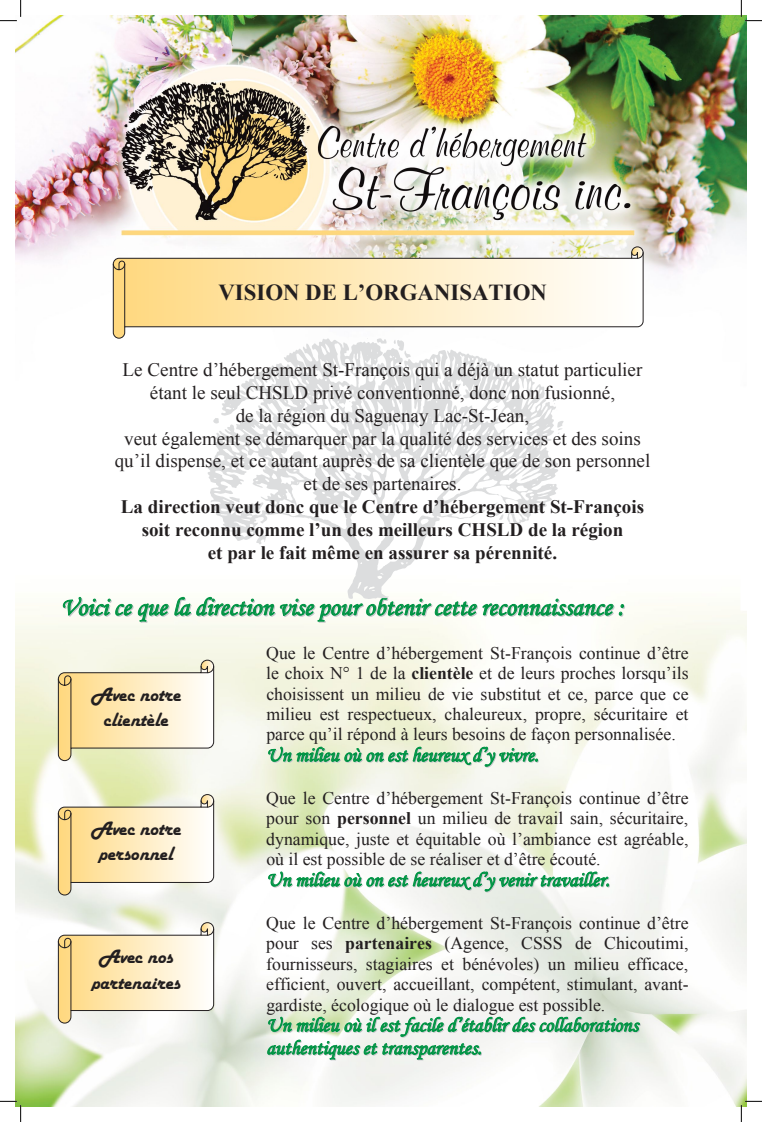
<style>
.page{position:relative;width:762px;height:1122px;background:#fff}
.page>*{position:absolute;margin:0;border:0;box-sizing:border-box;transform-origin:0 0}
.t1{font:25.31px "Monotype Corsiva";color:#009444}
.t2{font:700 22.81px "Times New Roman";color:#231f20}
.t3{font:20.31px/22.8px "Monotype Corsiva";color:#009444}
.t4{font:20.31px/25.6px "Harlow Solid Plain";letter-spacing:-.005em;color:#231f20;text-align:center}
.t5{font:19px/22.8px "Times New Roman";color:#231f20;text-align:center}
.t6{font:700 19px/22.8px "Times New Roman";color:#231f20;text-align:center}
.t7{font:17.75px/20.4px "Times New Roman";color:#231f20;text-align:justify}
.s1{font-weight:700}
</style>
<div class="page">
<img style="left:15px;top:15px;width:731px;height:1091px">
<svg style="left:63px;top:597px;width:561px;height:25px"></svg>
<svg style="left:268px;top:746px;width:270px;height:21px;background:#b1d6b5"></svg>
<svg style="left:268px;top:871px;width:341px;height:21px"></svg>
<svg style="left:267px;top:1016px;width:373px;height:44px"></svg>
<svg style="left:58px;top:659px;width:156px;height:102px;background:#f1e3bd"></svg>
<svg style="left:58px;top:794px;width:156px;height:101px"></svg>
<svg style="left:58px;top:922px;width:156px;height:101px"></svg>
<svg style="left:113px;top:246px;width:530px;height:92px"></svg>
<svg style="left:113px;top:260px;width:12px;height:10px"></svg>
<hr style="left:124px;top:264px;width:1px;height:63px;background:#231f20">
<svg style="left:631px;top:247px;width:12px;height:12px"></svg>
<svg style="left:205px;top:338px;width:353px;height:261px"></svg>
<svg style="left:376px;top:338px;width:11px;height:5px"></svg>
<svg style="left:393px;top:339px;width:18px;height:19px"></svg>
<svg style="left:344px;top:371px;width:4px;height:6px"></svg>
<svg style="left:236px;top:389px;width:10px;height:7px"></svg>
<svg style="left:258px;top:405px;width:9px;height:9px"></svg>
<svg style="left:552px;top:398px;width:5px;height:13px"></svg>
<svg style="left:212px;top:417px;width:8px;height:7px"></svg>
<svg style="left:557px;top:420px;width:6px;height:13px"></svg>
<svg style="left:229px;top:496px;width:11px;height:6px"></svg>
<svg style="left:495px;top:511px;width:8px;height:9px"></svg>
<svg style="left:256px;top:534px;width:11px;height:10px"></svg>
<svg style="left:0;top:0;width:22px;height:22px"></svg>
<svg style="left:0;top:1100px;width:22px;height:21px"></svg>
<svg style="left:740px;top:0;width:21px;height:22px"></svg>
<svg style="left:740px;top:1100px;width:21px;height:21px"></svg>
<p class="t2" style="left:218px;top:276px;width:330px">VISION DE L’ORGANISATION</p>
<p class="t5" style="left:115px;top:358px;width:537px">Le Centre d’hébergement St-François qui a déjà un statut particulier étant le seul CHSLD privé conventionné, donc non fusionné,<br>de la région du Saguenay Lac-St-Jean,<br>veut également se démarquer par la qualité des services et des soins qu’il dispense, et ce autant auprès de sa clientèle que de son personnel et de ses partenaires.</p>
<p class="t6" style="left:121px;top:494px;width:524px">La direction veut donc que le Centre d’hébergement St-François soit reconnu comme l’un des meilleurs CHSLD de la région<br>et par le fait même en assurer sa pérennité.</p>
<h1 class="t1" style="left:61px;top:591px;width:564px">Voici ce que la direction vise pour obtenir cette reconnaissance :</h1>
<p class="t7" style="left:266px;top:642px;width:423px">Que le Centre d’hébergement St-François continue d’être le choix N° 1 de la <span class="s1">clientèle</span> et de leurs proches lorsqu’ils choisissent un milieu de vie substitut et ce, parce que ce milieu est respectueux, chaleureux, propre, sécuritaire et parce qu’il répond à leurs besoins de façon personnalisée.</p>
<p class="t3" style="left:266px;top:743px;width:274px">Un milieu où on est heureux d’y vivre.</p>
<p class="t7" style="left:266px;top:787px;width:423px">Que le Centre d’hébergement St-François continue d’être pour son <span class="s1">personnel</span> un milieu de travail sain, sécuritaire, dynamique, juste et équitable où l’ambiance est agréable, où il est possible de se réaliser et d’être écouté.</p>
<p class="t3" style="left:266px;top:868px;width:345px">Un milieu où on est heureux d’y venir travailler.</p>
<p class="t7" style="left:266px;top:912px;width:424px">Que le Centre d’hébergement St-François continue d’être pour ses <span class="s1">partenaires</span> (Agence, CSSS de Chicoutimi, fournisseurs, stagiaires et bénévoles) un milieu efficace, efficient, ouvert, accueillant, compétent, stimulant, avant&shy;gardiste, écologique où le dialogue est possible.</p>
<p class="t3" style="left:266px;top:1013px;width:373px">Un milieu où il est facile d’établir des collaborations authentiques et transparentes.</p>
<p class="t4" style="left:91px;top:680px;width:91px">Avec notre clientèle</p>
<p class="t4" style="left:91px;top:814px;width:91px">Avec notre personnel</p>
<p class="t4" style="left:91px;top:943px;width:91px">Avec nos partenaires</p>
</div>
